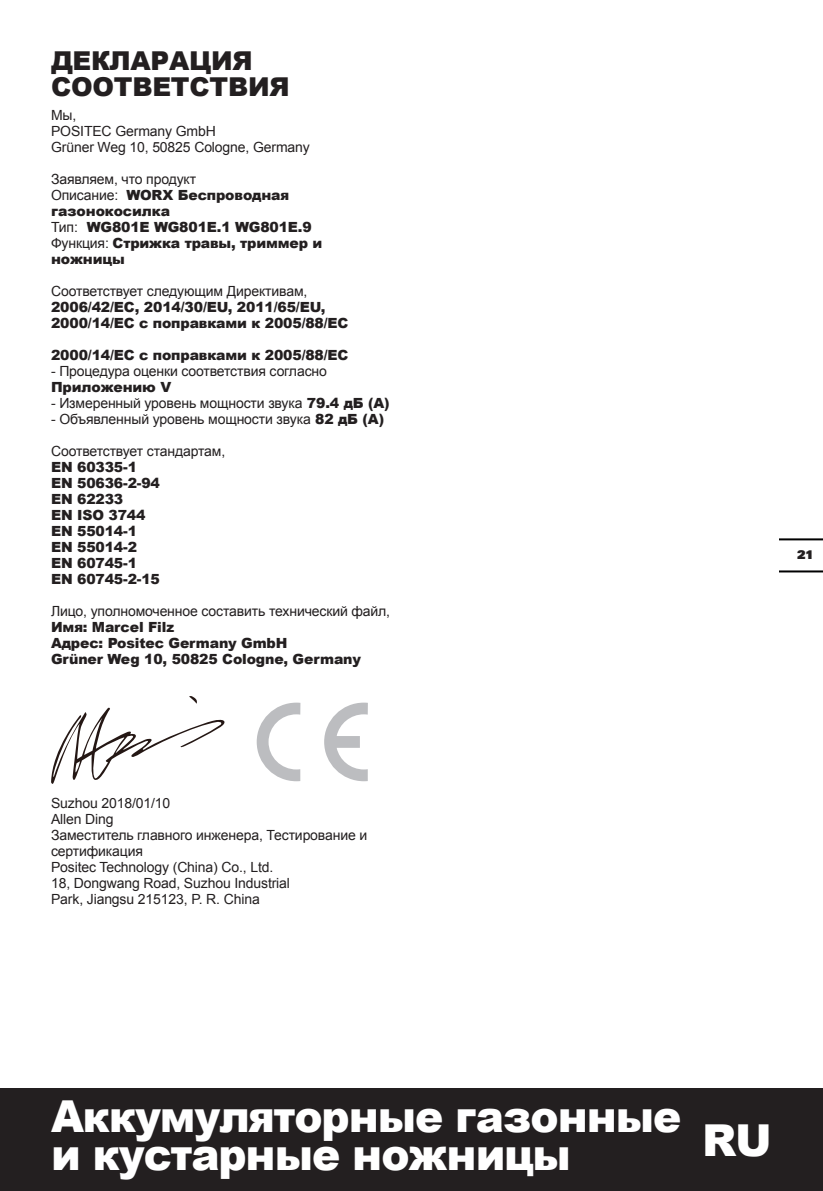
<style>
.page{position:relative;width:823px;height:1191px;background:#fff}
.page>*{position:absolute;margin:0;border:0;box-sizing:border-box;transform-origin:0 0}
.t1{font:900 44px/38px "Arial";letter-spacing:-.025em;color:#fff;scale:.96 1}
.t2{font:900 44px "Arial";letter-spacing:-.025em;color:#fff}
.t3{font:900 26px/26px "Arial";letter-spacing:-.01em;color:#231f20}
.t4{font:14px/16px "Arial";letter-spacing:-.01em;color:#231f20}
.t5{font:900 14px/16px "Arial";letter-spacing:-.01em;color:#231f20}
.t6{font:900 12px "Univers";color:#231f20}
.s1{font-weight:400}
.s2{font-weight:900}
</style>
<div class="page">
<div style="left:0;top:1089px;width:822px;height:102px;background:#231f20"></div>
<hr style="left:779px;top:570px;width:43px;height:2px;background:#000">
<hr style="left:779px;top:538px;width:43px;height:2px;background:#000">
<svg style="left:51px;top:696px;width:174px;height:88px"></svg>
<svg style="left:256px;top:702px;width:44px;height:79px"></svg>
<svg style="left:324px;top:702px;width:43px;height:79px"></svg>
<h2 class="t3" style="left:51px;top:47px;width:240px">ДЕКЛАРАЦИЯ<br>СООТВЕТСТВИЯ</h2>
<p class="t4" style="left:51px;top:107px;width:260px">Мы,<br>POSITEC Germany GmbH<br>Grüner Weg 10, 50825 Cologne, Germany</p>
<p class="t5" style="left:51px;top:170px;width:273px"><span class="s1">Заявляем, что продукт<br>Описание:</span> WORX Беспроводная газонокосилка<br><span class="s1">Тип:</span> WG801E WG801E.1 WG801E.9<br><span class="s1">Функция:</span> Стрижка травы, триммер и ножницы</p>
<p class="t4" style="left:51px;top:283px;width:258px">Соответствует следующим Директивам,</p>
<p class="t5" style="left:51px;top:298px;width:299px">2006/42/EC, 2014/30/EU, 2011/65/EU,<br>2000/14/EC с поправками к 2005/88/EC</p>
<p class="t5" style="left:51px;top:346px;width:299px">2000/14/EC с поправками к 2005/88/EC</p>
<p class="t4" style="left:51px;top:363px;width:277px">- Процедура оценки соответствия согласно</p>
<p class="t5" style="left:51px;top:378px;width:122px">Приложению V</p>
<p class="t4" style="left:51px;top:395px;width:340px">- Измеренный уровень мощности звука <span class="s2">79.4 дБ (A)</span></p>
<p class="t4" style="left:51px;top:411px;width:334px">- Объявленный уровень мощности звука <span class="s2">82 дБ (A)</span></p>
<p class="t4" style="left:51px;top:443px;width:176px">Соответствует стандартам,</p>
<p class="t5" style="left:51px;top:458px;width:110px">EN 60335-1<br>EN 50636-2-94<br>EN 62233<br>EN ISO 3744<br>EN 55014-1<br>EN 55014-2<br>EN 60745-1<br>EN 60745-2-15</p>
<p class="t4" style="left:51px;top:603px;width:340px">Лицо, уполномоченное составить технический файл,</p>
<p class="t5" style="left:51px;top:618px;width:311px">Имя: Marcel Filz<br>Адрес: Positec Germany GmbH<br>Grüner Weg 10, 50825 Cologne, Germany</p>
<p class="t4" style="left:51px;top:795px;width:317px">Suzhou 2018/01/10<br>Allen Ding<br>Заместитель главного инженера, Тестирование и сертификация<br>Positec Technology (China) Co., Ltd.<br>18, Dongwang Road, Suzhou Industrial<br>Park, Jiangsu 215123, P. R. China</p>
<p class="t6" style="left:796px;top:550px;width:18px">21</p>
<h1 class="t1" style="left:51px;top:1095px;width:657px">Аккумуляторные газонные и кустарные ножницы</h1>
<h1 class="t2" style="left:701px;top:1115px;width:71px">RU</h1>
</div>
